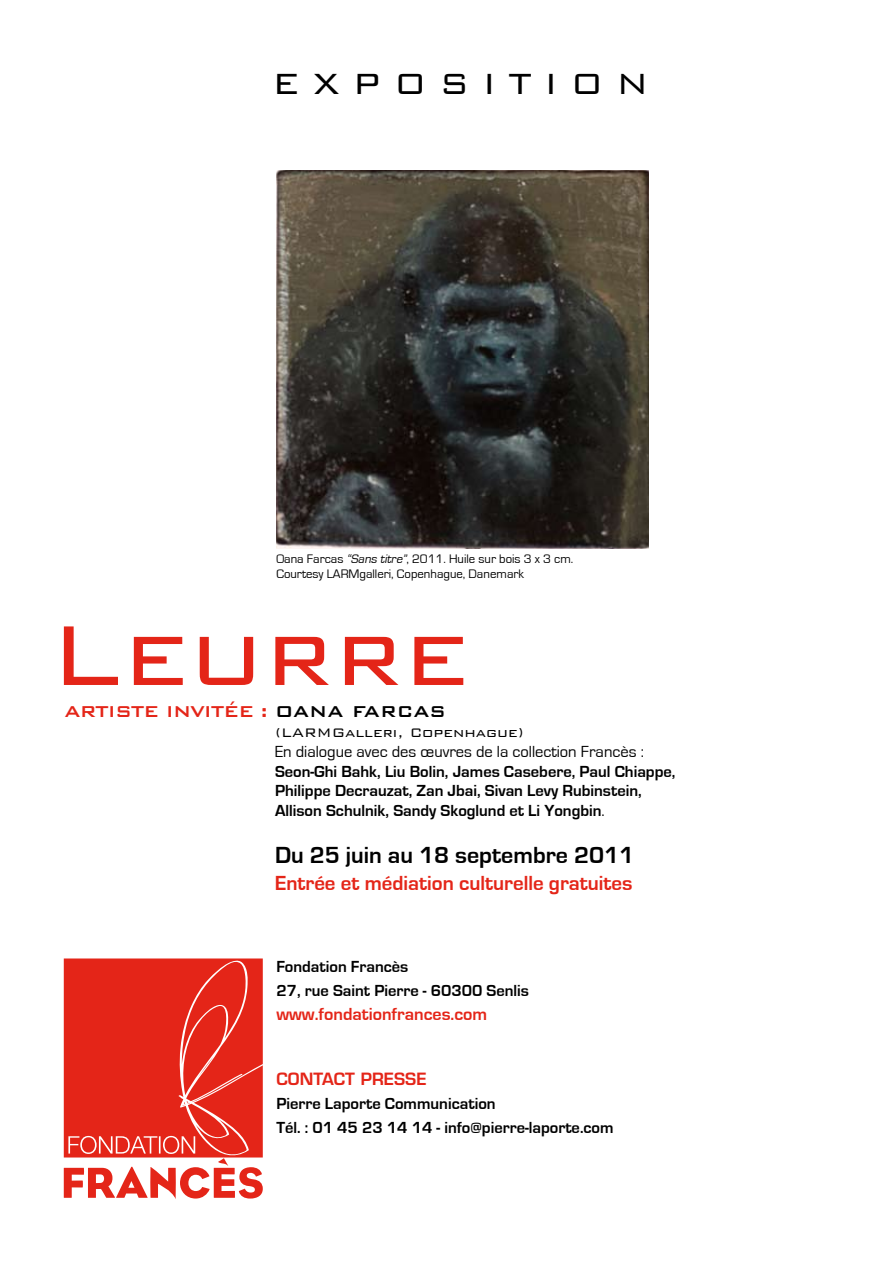
<style>
.page{position:relative;width:893px;height:1263px;background:#fff}
.page>*{position:absolute;margin:0;border:0;box-sizing:border-box;transform-origin:0 0}
.t1{font:300 113.4px "Bank Gothic BT";color:#e42518}
.t2{font:300 39px "Bank Gothic BT";letter-spacing:.32em;color:#000}
.t3{font:700 24px "Eurostile";color:#000}
.t4{font:700 21px "Eurostile";color:#e42518}
.t5{font:500 21px "Bank Gothic BT";letter-spacing:-.04em;color:#e42518}
.t6{font:700 18px "Eurostile";color:#e42518}
.t7{font:700 16.5px/19.8px "Eurostile";color:#000}
.t8{font:16.5px "Eurostile";color:#000}
.t9{font:300 16.5px "Bank Gothic BT";color:#000}
.t10{font:600 16.5px "Eurostile LT Std";color:#e42518}
.t11{font:12.75px/15px "Eurostile";color:#000}
.s1{font-style:italic}
.s2{color:#000}
.s3{font-weight:400}
</style>
<div class="page">
<svg style="left:64px;top:958px;width:199px;height:241px;background:#e7453a"></svg>
<img style="left:276px;top:170px;width:373px;height:379px">
<h2 class="t2" style="left:272px;top:63px;width:378px">EXPOSITION</h2>
<p class="t11" style="left:276px;top:552px;width:298px">Oana Farcas <span class="s1">“Sans titre”</span>, 2011. Huile sur bois 3 x 3 cm.<br>Courtesy LARMgalleri, Copenhague, Danemark</p>
<h1 class="t1" style="left:49px;top:595px;width:422px">Leurre</h1>
<p class="t5" style="left:65px;top:700px;width:383px">Artiste invitée : <span class="s2">Oa na Fa rcas</span></p>
<p class="t9" style="left:275px;top:724px;width:250px">(LARMGalleri, Copenhague)</p>
<p class="t8" style="left:275px;top:742px;width:370px">En dialogue avec des œuvres de la collection Francès :</p>
<p class="t7" style="left:275px;top:761px;width:402px">Seon-Ghi Bahk, Liu Bolin, James Casebere, Paul Chiappe,<br>Philippe Decrauzat, Zan Jbai, Sivan Levy Rubinstein,<br>Allison Schulnik, Sandy Skoglund et Li Yongbin<span class="s3">.</span></p>
<h3 class="t3" style="left:275px;top:842px;width:361px">Du 25 juin au 18 septembre 2011</h3>
<p class="t4" style="left:275px;top:871px;width:359px">Entrée et médiation culturelle gratuites</p>
<p class="t7" style="left:276px;top:955px;width:254px;line-height:24px">Fondation Francès<br>27, rue Saint Pierre - 60300 Senlis</p>
<p class="t6" style="left:276px;top:1004px;width:212px">www.fondationfrances.com</p>
<p class="t10" style="left:276px;top:1069px;width:152px">CONTACT PRESSE</p>
<p class="t7" style="left:276px;top:1092px;width:339px;line-height:24px">Pierre Laporte Communication<br>Tél. : 01 45 23 14 14 - info@pierre-laporte.com</p>
</div>
